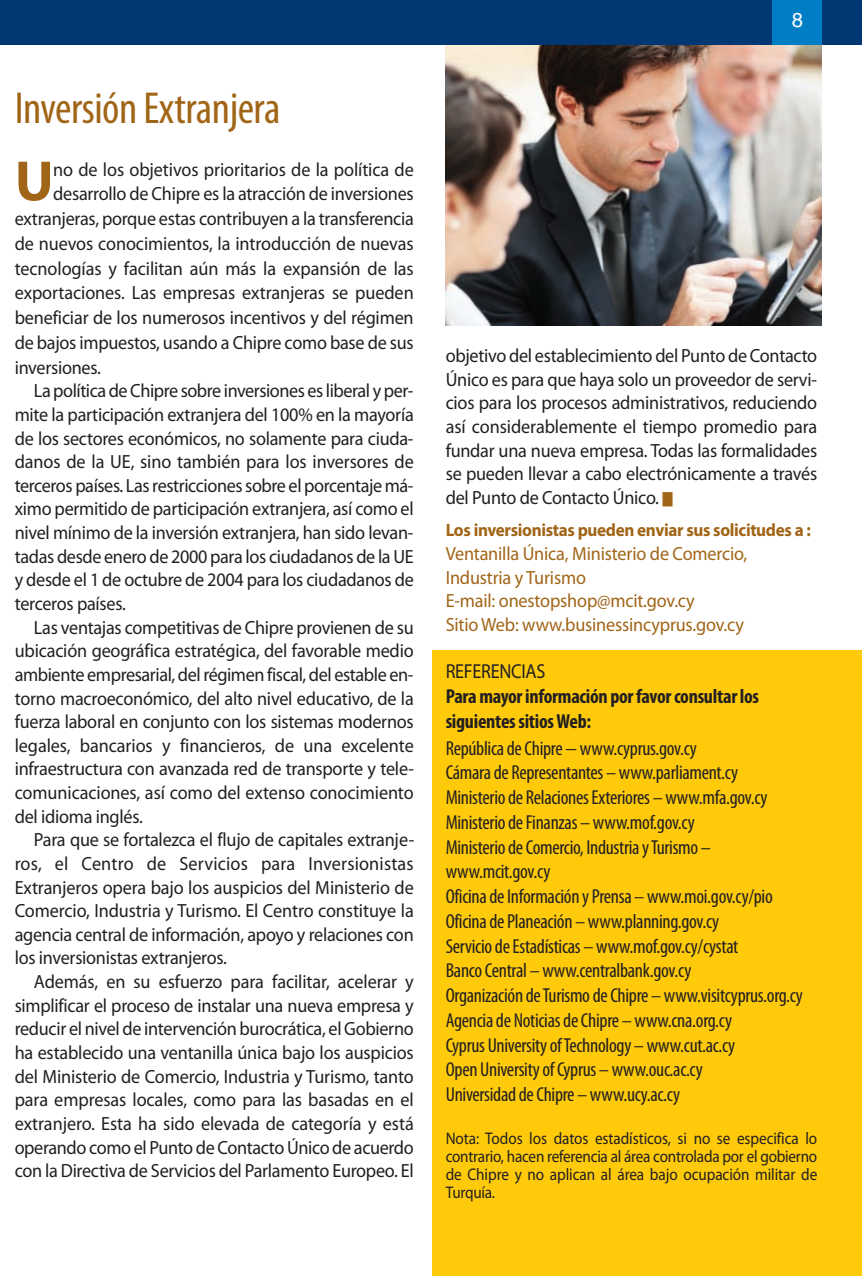
<style>
.page{position:relative;width:862px;height:1276px;background:#fff}
.page>*{position:absolute;margin:0;border:0;box-sizing:border-box;transform-origin:0 0}
.t1{font:700 57.38px "Myriad Pro";color:#a16517}
.t2{font:condensed 45px "Myriad Pro";letter-spacing:-.01em;color:#a16517}
.t3{font:condensed 20.25px/24.8px "Myriad Pro";letter-spacing:-.015em;color:#231f20}
.t4{font:700 condensed 20.25px/24.8px "Myriad Pro";letter-spacing:-.015em;color:#231f20}
.t5{font:20.25px "Myriad Pro";letter-spacing:-.015em;color:#231f20;scale:.9 1}
.t6{font:20.25px "Helvetica";color:#fff}
.t7{font:19.12px/23.6px "Myriad Pro";letter-spacing:-.015em;color:#231f20;text-align:justify;scale:.95 1}
.t8{font:19.12px/23.6px "Myriad Pro";letter-spacing:-.01em;color:#a16517;scale:.95 1}
.t9{font:19.12px "Myriad Pro";letter-spacing:.01em;color:#231f20;scale:.95 1}
.t10{font:700 18px "Myriad Pro";letter-spacing:-.02em;color:#a16517;scale:.95 1}
.t11{font:16.88px/18px "Myriad Pro";letter-spacing:-.005em;color:#231f20;text-align:justify;scale:.9 1}
.s1{color:#a16517}
</style>
<div class="page">
<img style="left:445px;top:44px;width:376px;height:281px">
<div style="left:432px;top:651px;width:429px;height:625px;background:#feca0a"></div>
<div style="left:0;top:0;width:861px;height:44px;background:#013874"></div>
<div style="left:771px;top:0;width:50px;height:45px;background:#007ec5"></div>
<h2 class="t2" style="left:15px;top:92px;width:267px">Inversión Extranjera</h2>
<h1 class="t1" style="left:15px;top:159px;width:41px">U</h1>
<p class="t7" style="left:53px;top:159px;width:381px">no de los objetivos prioritarios de la política de</p>
<p class="t7" style="left:53px;top:184px;width:381px">desarrollo de Chipre es la atracción de inversiones</p>
<p class="t7" style="left:15px;top:208px;width:421px">extranjeras, porque estas contribuyen a la transferencia</p>
<p class="t7" style="left:15px;top:233px;width:421px">de nuevos conocimientos, la introducción de nuevas</p>
<p class="t7" style="left:15px;top:258px;width:421px">tecnologías y facilitan aún más la expansión de las</p>
<p class="t7" style="left:15px;top:283px;width:421px">exportaciones. Las empresas extranjeras se pueden</p>
<p class="t7" style="left:15px;top:307px;width:421px">beneficiar de los numerosos incentivos y del régimen</p>
<p class="t7" style="left:15px;top:332px;width:421px">de bajos impuestos, usando a Chipre como base de sus</p>
<p class="t7" style="left:15px;top:357px;width:92px">inversiones.</p>
<p class="t7" style="left:34px;top:380px;width:401px">La política de Chipre sobre inversiones es liberal y per-</p>
<p class="t7" style="left:15px;top:404px;width:421px">mite la participación extranjera del 100% en la mayoría</p>
<p class="t7" style="left:15px;top:428px;width:421px">de los sectores económicos, no solamente para ciuda-</p>
<p class="t7" style="left:15px;top:451px;width:421px">danos de la UE, sino también para los inversores de</p>
<p class="t7" style="left:15px;top:475px;width:421px">terceros países. Las restricciones sobre el porcentaje má-</p>
<p class="t7" style="left:15px;top:499px;width:421px">ximo permitido de participación extranjera, así como el</p>
<p class="t7" style="left:15px;top:522px;width:421px">nivel mínimo de la inversión extranjera, han sido levan-</p>
<p class="t7" style="left:15px;top:546px;width:421px">tadas desde enero de 2000 para los ciudadanos de la UE</p>
<p class="t7" style="left:15px;top:569px;width:421px">y desde el 1 de octubre de 2004 para los ciudadanos de</p>
<p class="t7" style="left:15px;top:593px;width:118px">terceros países.</p>
<p class="t7" style="left:34px;top:617px;width:401px">Las ventajas competitivas de Chipre provienen de su</p>
<p class="t7" style="left:15px;top:640px;width:421px">ubicación geográfica estratégica, del favorable medio</p>
<p class="t7" style="left:15px;top:664px;width:421px">ambiente empresarial, del régimen fiscal, del estable en-</p>
<p class="t7" style="left:15px;top:688px;width:421px">torno macroeconómico, del alto nivel educativo, de la</p>
<p class="t7" style="left:15px;top:711px;width:421px">fuerza laboral en conjunto con los sistemas modernos</p>
<p class="t7" style="left:15px;top:735px;width:421px">legales, bancarios y financieros, de una excelente</p>
<p class="t7" style="left:15px;top:758px;width:421px">infraestructura con avanzada red de transporte y tele-</p>
<p class="t7" style="left:15px;top:782px;width:421px">comunicaciones, así como del extenso conocimiento</p>
<p class="t7" style="left:15px;top:806px;width:136px">del idioma inglés.</p>
<p class="t7" style="left:34px;top:829px;width:402px">Para que se fortalezca el flujo de capitales extranje-</p>
<p class="t9" style="left:15px;top:856px;width:421px">ros, el Centro de Servicios para Inversionistas</p>
<p class="t7" style="left:15px;top:877px;width:421px">Extranjeros opera bajo los auspicios del Ministerio de</p>
<p class="t7" style="left:15px;top:900px;width:421px">Comercio, Industria y Turismo. El Centro constituye la</p>
<p class="t7" style="left:15px;top:924px;width:421px">agencia central de información, apoyo y relaciones con</p>
<p class="t7" style="left:15px;top:947px;width:225px">los inversionistas extranjeros.</p>
<p class="t7" style="left:34px;top:971px;width:401px">Además, en su esfuerzo para facilitar, acelerar y</p>
<p class="t7" style="left:15px;top:995px;width:421px">simplificar el proceso de instalar una nueva empresa y</p>
<p class="t7" style="left:15px;top:1018px;width:421px">reducir el nivel de intervención burocrática, el Gobierno</p>
<p class="t7" style="left:15px;top:1042px;width:421px">ha establecido una ventanilla única bajo los auspicios</p>
<p class="t7" style="left:15px;top:1066px;width:421px">del Ministerio de Comercio, Industria y Turismo, tanto</p>
<p class="t7" style="left:15px;top:1089px;width:421px">para empresas locales, como para las basadas en el</p>
<p class="t7" style="left:15px;top:1113px;width:421px">extranjero. Esta ha sido elevada de categoría y está</p>
<p class="t7" style="left:15px;top:1136px;width:421px">operando como el Punto de Contacto Único de acuerdo</p>
<p class="t7" style="left:15px;top:1160px;width:421px">con la Directiva de Servicios del Parlamento Europeo. El</p>
<p class="t6" style="left:791px;top:12px;width:13px">8</p>
<p class="t7" style="left:445px;top:345px;width:392px">objetivo del establecimiento del Punto de Contacto Único es para que haya solo un proveedor de servi&shy;cios para los procesos administrativos, reduciendo así considerablemente el tiempo promedio para fundar una nueva empresa. Todas las formalidades se pueden llevar a cabo electrónicamente a través del Punto de Contacto Único. <span class="s1">■</span></p>
<p class="t10" style="left:445px;top:523px;width:386px">Los inversionistas pueden enviar sus solicitudes a :</p>
<p class="t8" style="left:445px;top:543px;width:319px">Ventanilla Única, Ministerio de Comercio, Industria y Turismo<br>E-mail: onestopshop@mcit.gov.cy<br>Sitio Web: www.businessincyprus.gov.cy</p>
<p class="t5" style="left:445px;top:663px;width:112px">REFERENCIAS</p>
<p class="t4" style="left:445px;top:685px;width:315px">Paramayorinformación porfavorconsultarlos siguientessitiosWeb:</p>
<p class="t3" style="left:445px;top:737px;width:358px">RepúblicadeChipre−www.cyprus.gov.cy<br>Cámarade Representantes –www.parliament.cy Ministeriode RelacionesExteriores –www.mfa.gov.cy MinisteriodeFinanzas –www.mof.gov.cy MinisteriodeComercio, IndustriayTurismo – www.mcit.gov.cy<br>OficinadeInformación yPrensa –www.moi.gov.cy/pio OficinadePlaneación –www.planning.gov.cy ServiciodeEstadísticas –www.mof.gov.cy/cystat BancoCentral –www.centralbank.gov.cy<br>Organización deTurismodeChipre –www.visitcyprus.org.cy Agenciade NoticiasdeChipre –www.cna.org.cy<br>Cyprus UniversityofTechnology –www.cut.ac.cy<br>Open UniversityofCyprus –www.ouc.ac.cy UniversidaddeChipre –www.ucy.ac.cy</p>
<p class="t11" style="left:445px;top:1130px;width:414px">Nota: Todos los datos estadísticos, si no se especifica lo contrario, hacen referencia al área controlada por el gobierno de Chipre y no aplican al área bajo ocupación militar de Turquía.</p>
</div>
